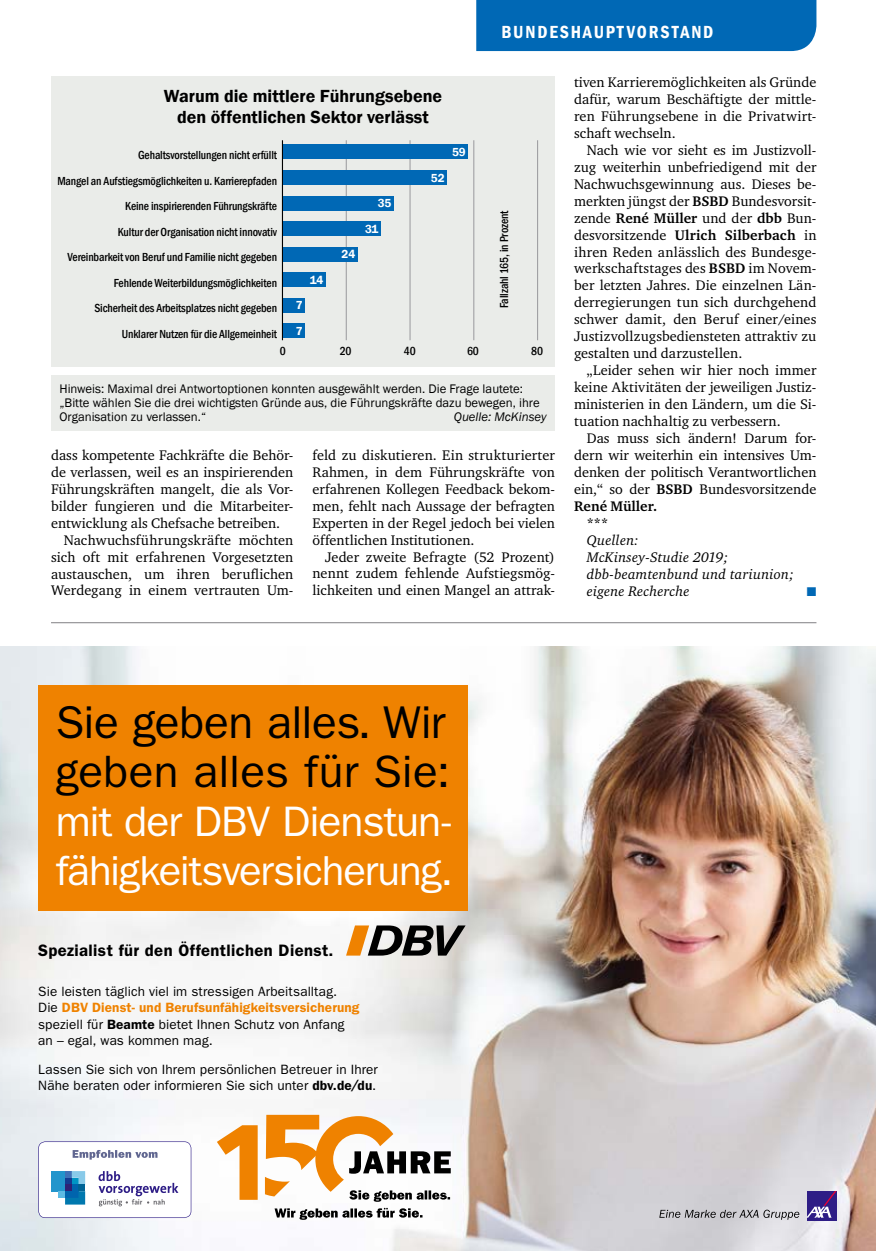
<style>
.page{position:relative;width:876px;height:1251px;background:#fff}
.page>*{position:absolute;margin:0;border:0;box-sizing:border-box;transform-origin:0 0}
.t1{font:46.05px "ITC Franklin Gothic Std";letter-spacing:-.01em;color:#000}
.t2{font:45.45px "ITC Franklin Gothic Std";letter-spacing:.005em;color:#000}
.t3{font:42.75px "ITC Franklin Gothic Std";letter-spacing:-.025em;color:#fff}
.t4{font:42px "ITC Franklin Gothic Std";letter-spacing:-.025em;color:#fff}
.t5{font:18px "ITC Franklin Gothic Std Hvy";color:#000}
.t6{font:600 18px/21px "Franklin Gothic";color:#000;text-align:center}
.t7{font:600 condensed 18px "Franklin Gothic";letter-spacing:.1em;color:#fff}
.t8{font:600 16.65px "ITC Franklin Gothic Std";letter-spacing:.025em;color:#000}
.t9{font:14.25px "Charter ITC";color:#000}
.t10{font:italic 14.25px "Charter ITC";letter-spacing:.015em;color:#000}
.t11{font:700 14.25px "Charter ITC";color:#000}
.t12{font:13.5px/16.2px "ITC Franklin Gothic Std";letter-spacing:.005em;color:#000}
.t13{font:12.75px/14.2px "Franklin Gothic";color:#000}
.t14{font:italic 12.75px "Franklin Gothic";color:#000}
.t15{font:12.6px "Zapf Dingbats";color:#0068b5}
.t16{font:500 condensed 12px/25.5px "Franklin Gothic";letter-spacing:-.01em;color:#000;text-align:right}
.t17{font:600 12px/25.5px "Franklin Gothic";letter-spacing:-.01em;color:#fff}
.s1{font-weight:700}
.s2{color:#ef8200}
.s3{font-weight:600;color:#ef8200}
.s4{font-weight:600}
</style>
<div class="page">
<div style="left:476px;top:0;width:340px;height:51px;background:#0068b5"></div>
<img style="left:0;top:646px;width:876px;height:604px">
<svg style="left:346px;top:925px;width:120px;height:30px;background:#867968"></svg>
<div style="left:38px;top:685px;width:430px;height:225px;background:#ef8200"></div>
<svg style="left:807px;top:1217px;width:29px;height:3px"></svg>
<svg style="left:807px;top:969px;width:69px;height:248px;background:#c6bec2"></svg>
<svg style="left:659px;top:1209px;width:140px;height:10px"></svg>
<svg style="left:38px;top:1141px;width:153px;height:76px"></svg>
<svg style="left:217px;top:1124px;width:41px;height:75px"></svg>
<svg style="left:275px;top:1207px;width:147px;height:12px"></svg>
<svg style="left:265px;top:1114px;width:186px;height:87px"></svg>
<hr style="left:51px;top:622px;width:765px;height:1px;background:#818084">
<div style="left:51px;top:77px;width:504px;height:290px;background:#eaece9"></div>
<hr style="left:282px;top:140px;width:1px;height:200px;background:#000">
<hr style="left:346px;top:140px;width:1px;height:200px;background:#98989c">
<hr style="left:410px;top:140px;width:1px;height:200px;background:#98989c">
<hr style="left:473px;top:140px;width:1px;height:200px;background:#98989c">
<hr style="left:537px;top:140px;width:1px;height:200px;background:#98989c">
<div style="left:283px;top:144px;width:185px;height:15px;background:#0068b5"></div>
<div style="left:283px;top:170px;width:164px;height:15px;background:#0068b5"></div>
<div style="left:283px;top:195px;width:111px;height:15px;background:#0068b5"></div>
<div style="left:283px;top:221px;width:98px;height:15px;background:#0068b5"></div>
<div style="left:283px;top:246px;width:74px;height:15px;background:#0068b5"></div>
<div style="left:283px;top:272px;width:43px;height:15px;background:#0068b5"></div>
<div style="left:283px;top:297px;width:21px;height:15px;background:#0068b5"></div>
<div style="left:283px;top:323px;width:21px;height:15px;background:#0068b5"></div>
<div style="left:51px;top:375px;width:504px;height:55px;background:#eaece9"></div>
<p class="t7" style="left:501px;top:20px;width:213px">BUNDESHAUPTVORSTAND</p>
<p class="t9" style="left:574px;top:73px;width:244px">tiven Karrieremöglichkeiten als Gründe</p>
<p class="t9" style="left:574px;top:90px;width:244px">dafür, warum Beschäftigte der mittle-</p>
<p class="t9" style="left:574px;top:107px;width:244px">ren Führungsebene in die Privatwirt-</p>
<p class="t9" style="left:574px;top:124px;width:103px">schaft wechseln.</p>
<p class="t9" style="left:587px;top:141px;width:231px">Nach wie vor sieht es im Justizvoll-</p>
<p class="t9" style="left:574px;top:158px;width:244px">zug weiterhin unbefriedigend mit der</p>
<p class="t9" style="left:574px;top:175px;width:244px">Nachwuchsgewinnung aus. Dieses be-</p>
<p class="t9" style="left:574px;top:192px;width:244px">merkten jüngst der <span class="s1">BSBD</span> Bundesvorsit-</p>
<p class="t9" style="left:574px;top:209px;width:244px">zende <span class="s1">René Müller</span> und der <span class="s1">dbb</span> Bun-</p>
<p class="t9" style="left:574px;top:226px;width:244px">desvorsitzende <span class="s1">Ulrich Silberbach</span> in</p>
<p class="t9" style="left:574px;top:243px;width:244px">ihren Reden anlässlich des Bundesge-</p>
<p class="t9" style="left:574px;top:260px;width:244px">werkschaftstages des <span class="s1">BSBD</span> im Novem-</p>
<p class="t9" style="left:574px;top:276px;width:244px">ber letzten Jahres. Die einzelnen Län-</p>
<p class="t9" style="left:574px;top:293px;width:244px">derregierungen tun sich durchgehend</p>
<p class="t9" style="left:574px;top:310px;width:244px">schwer damit, den Beruf einer/eines</p>
<p class="t9" style="left:574px;top:327px;width:244px">Justizvollzugsbediensteten attraktiv zu</p>
<p class="t9" style="left:574px;top:344px;width:170px">gestalten und darzustellen.</p>
<p class="t9" style="left:587px;top:361px;width:231px">„Leider sehen wir hier noch immer</p>
<p class="t9" style="left:574px;top:378px;width:244px">keine Aktivitäten der jeweiligen Justiz-</p>
<p class="t9" style="left:574px;top:395px;width:244px">ministerien in den Ländern, um die Si-</p>
<p class="t9" style="left:574px;top:412px;width:208px">tuation nachhaltig zu verbessern.</p>
<p class="t9" style="left:587px;top:429px;width:231px">Das muss sich ändern! Darum for-</p>
<p class="t9" style="left:574px;top:446px;width:244px">dern wir weiterhin ein intensives Um-</p>
<p class="t9" style="left:574px;top:463px;width:244px">denken der politisch Verantwortlichen</p>
<p class="t9" style="left:574px;top:480px;width:244px">ein,“ so der <span class="s1">BSBD</span> Bundesvorsitzende</p>
<p class="t11" style="left:574px;top:497px;width:85px">René Müller.</p>
<p class="t11" style="left:587px;top:514px;width:23px">***</p>
<p class="t10" style="left:587px;top:531px;width:53px">Quellen:</p>
<p class="t10" style="left:587px;top:548px;width:143px">McKinsey-Studie 2019;</p>
<p class="t10" style="left:587px;top:565px;width:209px">dbb-beamtenbund und tariunion;</p>
<p class="t10" style="left:587px;top:582px;width:104px">eigene Recherche</p>
<p class="t15" style="left:807px;top:585px;width:11px">■</p>
<p class="t6" style="left:164px;top:86px;width:280px">Warum die mittlere Führungsebene den öffentlichen Sektor verlässt</p>
<p class="t16" style="left:57px;top:142px;width:221px">Gehaltsvorstellungen nicht erfüllt<br>Mangel an Aufstiegsmöglichkeiten u. Karrierepfaden Keine inspirierenden Führungskräfte<br>Kultur der Organisation nicht innovativ<br>Vereinbarkeit von Beruf und Familie nicht gegeben Fehlende Weiterbildungsmöglichkeiten<br>Sicherheit des Arbeitsplatzes nicht gegeben Unklarer Nutzen für die Allgemeinheit</p>
<p class="t16" style="left:280px;top:338px;width:8px">0</p>
<p class="t16" style="left:340px;top:338px;width:13px">20</p>
<p class="t16" style="left:404px;top:338px;width:13px">40</p>
<p class="t16" style="left:467px;top:338px;width:13px">60</p>
<p class="t16" style="left:531px;top:338px;width:13px">80</p>
<p class="t13" style="left:60px;top:381px;width:482px">Hinweis: Maximal drei Antwortoptionen konnten ausgewählt werden. Die Frage lautete: „Bitte wählen Sie die drei wichtigsten Gründe aus, die Führungskräfte dazu bewegen, ihre<br>Organisation zu verlassen.“</p>
<p class="t17" style="left:452px;top:139px;width:15px">59</p>
<p class="t17" style="left:431px;top:165px;width:15px">52</p>
<p class="t17" style="left:365px;top:190px;width:28px;text-indent:13px">35<br>31</p>
<p class="t16" style="left:491px;top:308px;width:99px;rotate:-90deg">Fallzahl 165, in Prozent</p>
<p class="t17" style="left:342px;top:241px;width:15px">24</p>
<p class="t17" style="left:310px;top:267px;width:15px">14</p>
<p class="t17" style="left:296px;top:292px;width:8px">7<br>7</p>
<p class="t14" style="left:454px;top:409px;width:94px">Quelle: McKinsey</p>
<p class="t9" style="left:313px;top:446px;width:244px">feld zu diskutieren. Ein strukturierter</p>
<p class="t9" style="left:313px;top:463px;width:244px">Rahmen, in dem Führungskräfte von</p>
<p class="t9" style="left:313px;top:480px;width:244px">erfahrenen Kollegen Feedback bekom-</p>
<p class="t9" style="left:313px;top:497px;width:244px">men, fehlt nach Aussage der befragten</p>
<p class="t9" style="left:313px;top:513px;width:244px">Experten in der Regel jedoch bei vielen</p>
<p class="t9" style="left:313px;top:530px;width:163px">öffentlichen Institutionen.</p>
<p class="t9" style="left:325px;top:547px;width:231px">Jeder zweite Befragte (52 Prozent)</p>
<p class="t9" style="left:313px;top:564px;width:244px">nennt zudem fehlende Aufstiegsmög-</p>
<p class="t9" style="left:313px;top:581px;width:244px">lichkeiten und einen Mangel an attrak-</p>
<p class="t9" style="left:51px;top:446px;width:244px">dass kompetente Fachkräfte die Behör-</p>
<p class="t9" style="left:51px;top:463px;width:244px">de verlassen, weil es an inspirierenden</p>
<p class="t9" style="left:51px;top:480px;width:244px">Führungskräften mangelt, die als Vor-</p>
<p class="t9" style="left:51px;top:497px;width:244px">bilder fungieren und die Mitarbeiter-</p>
<p class="t9" style="left:51px;top:514px;width:231px">entwicklung als Chefsache betreiben.</p>
<p class="t9" style="left:64px;top:530px;width:231px">Nachwuchsführungskräfte möchten</p>
<p class="t9" style="left:51px;top:547px;width:244px">sich oft mit erfahrenen Vorgesetzten</p>
<p class="t9" style="left:51px;top:564px;width:244px">austauschen, um ihren beruflichen</p>
<p class="t9" style="left:51px;top:581px;width:244px">Werdegang in einem vertrauten Um-</p>
<p class="t5" style="left:21px;top:587px;width:708px">DBV, Motiv Beamtin, 150 Jahre, mit dbb Störer, <span class="s2">Der Vollzugsdienst, ET 12.04.2022</span></p>
<p class="t1" style="left:56px;top:695px;width:391px">Sie geben alles. Wir</p>
<p class="t2" style="left:56px;top:745px;width:396px">geben alles für Sie:</p>
<p class="t3" style="left:56px;top:796px;width:397px">mit der DBV Dienstun-</p>
<p class="t4" style="left:56px;top:846px;width:399px">fähigkeitsversicherung.</p>
<p class="t8" style="left:38px;top:939px;width:297px">Spezialist für den Öffentlichen Dienst.</p>
<p class="t12" style="left:38px;top:983px;width:323px">Sie leisten täglich viel im stressigen Arbeitsalltag.<br>Die <span class="s3">DBV Dienst- und Berufsunfähigkeitsversicherung </span>speziell für <span class="s4">Beamte</span> bietet Ihnen Schutz von Anfang an – egal, was kommen mag.</p>
<p class="t12" style="left:38px;top:1060px;width:341px">Lassen Sie sich von Ihrem persönlichen Betreuer in Ihrer<br>Nähe beraten oder informieren Sie sich unter <span class="s4">dbv.de/du</span>.</p>
</div>
